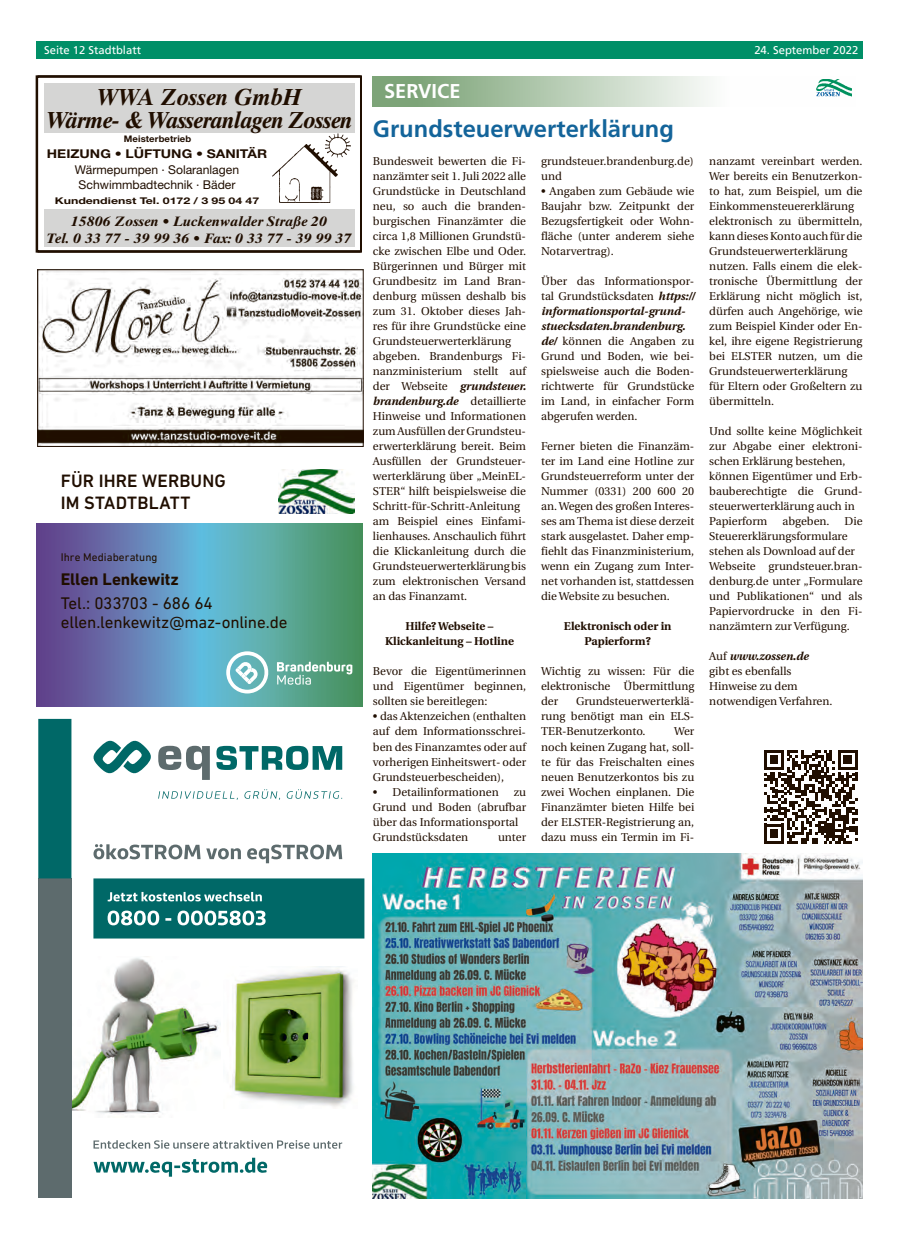
<style>
.page{position:relative;width:904px;height:1241px;background:#fff}
.page>*{position:absolute;margin:0;border:0;box-sizing:border-box;transform-origin:0 0}
.t1{font:700 23.75px "Frutiger LT Std";color:#13649a}
.t2{font:italic 700 23.12px/22.5px "Times Ten LT Std";letter-spacing:-.03em;color:#200e00;text-align:center;scale:.96 1}
.t3{font:700 20px "Frutiger LT Std";color:#fff}
.t4{font:500 18.25px/21.9px "DIN Next LT Pro";letter-spacing:.005em;color:#200e00}
.t5{font:17.12px/18.9px "DIN Next LT Pro";letter-spacing:-.01em;color:#200e00}
.t6{font:700 17.12px "DIN Next LT Pro";letter-spacing:-.005em;color:#200e00}
.t7{font:italic 700 13.62px/17.5px "Times Ten LT Std";color:#200e00;text-align:center;scale:1.06 1}
.t8{font:12.12px/14.5px "Helvetica Neue LT Std";color:#200e00;text-align:center;scale:1.33 1}
.t9{font:12.12px/14.5px "Helvetica Neue LT Std";color:#200e00;text-align:center}
.t10{font:700 12.12px "Helvetica Neue LT Std";color:#200e00;scale:1.16 1}
.t11{font:11.38px/15px "Utopia";color:#200e00}
.t12{font:700 11.38px/15px "Utopia";color:#200e00;text-align:center}
.t13{font:11.38px "DIN Next LT Pro";letter-spacing:.005em;color:#200e00}
.t14{font:11.25px "Frutiger LT Std";color:#fff}
.t15{font:11.25px "Frutiger LT Pro";color:#fff}
.t16{font:700 9.25px "Helvetica Neue LT Std";color:#200e00;scale:1.33 1}
.t17{font:700 9px "Helvetica Neue LT Std";letter-spacing:.01em;color:#200e00;scale:1.05 1}
.t18{font:700 8.75px/10.5px "Helvetica Neue LT Std";color:#200e00;text-align:center}
.s1{font-weight:700;font-style:italic}
</style>
<div class="page">
<div style="left:36px;top:41px;width:827px;height:18px;background:#008f67"></div>
<div style="left:36px;top:75px;width:326px;height:177px;border:3px solid #200e00"></div>
<div style="left:44px;top:209px;width:310px;height:38px;background:#d5d5d4"></div>
<img style="left:272px;top:133px;width:79px;height:70px">
<div style="left:44px;top:83px;width:310px;height:50px;background:#d5d5d4"></div>
<img style="left:39px;top:271px;width:322px;height:173px">
<div style="left:37px;top:269px;width:326px;height:177px;border:1px solid #200e00"></div>
<img style="left:342px;top:966px;width:12px;height:138px">
<img style="left:71px;top:956px;width:22px;height:160px">
<div style="left:38px;top:878px;width:33px;height:319px;background:#5d6b6d"></div>
<svg style="left:38px;top:718px;width:326px;height:220px"></svg>
<svg style="left:91px;top:738px;width:119px;height:41px"></svg>
<svg style="left:93px;top:745px;width:249px;height:427px"></svg>
<svg style="left:111px;top:1157px;width:156px;height:19px"></svg>
<svg style="left:93px;top:1139px;width:249px;height:9px"></svg>
<svg style="left:108px;top:891px;width:157px;height:34px"></svg>
<svg style="left:93px;top:844px;width:249px;height:19px"></svg>
<svg style="left:36px;top:523px;width:326px;height:183px;background:#5f8da6"></svg>
<svg style="left:226px;top:651px;width:44px;height:42px"></svg>
<svg style="left:277px;top:661px;width:75px;height:23px;background:#7fb7a0"></svg>
<img style="left:278px;top:470px;width:76px;height:43px">
<svg style="left:372px;top:76px;width:480px;height:30px"></svg>
<img style="left:815px;top:79px;width:36px;height:18px">
<img style="left:813px;top:88px;width:27px;height:11px">
<svg style="left:764px;top:750px;width:93px;height:93px"></svg>
<img style="left:373px;top:853px;width:489px;height:345px">
<p class="t14" style="left:44px;top:43px;width:98px">Seite 12 Stadtblatt</p>
<p class="t15" style="left:754px;top:43px;width:105px">24. September 2022</p>
<h2 class="t2" style="left:46px;top:86px;width:320px">WWA Zossen GmbH<br>Wärme- &amp; Wasseranlagen Zossen</h2>
<p class="t17" style="left:124px;top:134px;width:66px">Meisterbetrieb</p>
<p class="t18" style="left:95px;top:110px;width:126px">gatzky, Lotholz und Morenz<br>Meister- und ingenieurbetrieb</p>
<p class="t18" style="left:95px;top:133px;width:126px">Meister- und ingenieurbetrieb</p>
<p class="t10" style="left:47px;top:146px;width:191px">Heizung • Lüftung • Sanitär</p>
<p class="t9" style="left:75px;top:162px;width:166px">Wärmepumpen · Solaranlagen<br>Schwimmbadtechnik · Bäder</p>
<p class="t16" style="left:55px;top:194px;width:155px">Kundendienst tel. 0172 / 3 95 04 47</p>
<p class="t8" style="left:48px;top:151px;width:165px">Wärmepumpen · Solaranlagen<br>Schwimmbadtechnik · Bäder</p>
<p class="t16" style="left:58px;top:183px;width:150px">Kundendienst tel. 0172/3 95 04 47</p>
<p class="t7" style="left:47px;top:212px;width:289px">15806 Zossen • Luckenwalder Straße 20<br>Tel. 0 33 77 - 39 99 36 • Fax: 0 33 77 - 39 99 37</p>
<h3 class="t4" style="left:61px;top:469px;width:166px">FÜR IHRE WERBUNG<br>IM STADTBLATT</h3>
<p class="t13" style="left:61px;top:550px;width:98px">Ihre Mediaberatung</p>
<h3 class="t6" style="left:61px;top:568px;width:119px">Ellen Lenkewitz</h3>
<h3 class="t5" style="left:61px;top:593px;width:228px">Tel.: 033703 - 686 64 ellen.lenkewitz@maz-online.de</h3>
<h3 class="t3" style="left:384px;top:79px;width:78px">SERVICE</h3>
<h1 class="t1" style="left:373px;top:115px;width:302px">Grundsteuerwerterklärung</h1>
<p class="t11" style="left:373px;top:154px;width:155px">Bundesweit bewerten die Fi&shy;nanzämter seit 1. Juli 2022 alle<br>Grundstücke in Deutschland neu, so auch die branden&shy;burgischen Finanzämter die circa 1,8 Millionen Grundstü&shy;cke zwischen Elbe und Oder.<br>Bürgerinnen und Bürger mit<br>Grundbesitz im Land Bran&shy;denburg müssen deshalb bis zum 31. Oktober dieses Jah&shy;res für ihre Grundstücke eine<br>Grundsteuerwerterklärung abgeben. Brandenburgs Fi&shy;nanzministerium stellt auf der Webseite <span class="s1">grundsteuer. brandenburg.de</span> detaillierte<br>Hinweise und Informationen zum Ausfüllen der Grundsteu&shy;erwerterklärung bereit. Beim<br>Ausfüllen der Grundsteuer&shy;werterklärung über „MeinEL-<br>STER“ hilft beispielsweise die<br>Schritt-für-Schritt-Anleitung am Beispiel eines Einfami&shy;lienhauses. Anschaulich führt die Klickanleitung durch die<br>Grundsteuerwerterklärung bis zum elektronischen Versand an das Finanzamt.</p>
<p class="t12" style="left:385px;top:619px;width:130px">Hilfe? Webseite –<br>Klickanleitung – Hotline</p>
<p class="t11" style="left:373px;top:664px;width:155px;text-align:justify">Bevor die Eigentümerinnen und Eigentümer beginnen, sollten sie bereitlegen:</p>
<p class="t11" style="left:373px;top:709px;width:155px;text-align:justify">• das Aktenzeichen (enthalten auf dem Informationsschrei&shy;ben des Finanzamtes oder auf vorherigen Einheitswert- oder Grundsteuerbescheiden),</p>
<p class="t11" style="left:373px;top:784px;width:127px">• Detailinformationen</p>
<p class="t11" style="left:373px;top:784px;width:155px;text-indent:141px">zu<br>Grund und Boden (abrufbar über das Informationsportal<br>Grundstücksdaten</p>
<p class="t11" style="left:498px;top:829px;width:30px">unter</p>
<p class="t11" style="left:541px;top:154px;width:154px">grundsteuer.brandenburg.de) und</p>
<p class="t11" style="left:541px;top:184px;width:155px;text-align:justify">• Angaben zum Gebäude wie Baujahr bzw. Zeitpunkt der Bezugsfertigkeit oder Wohn&shy;fläche (unter anderem siehe Notarvertrag).</p>
<p class="t11" style="left:541px;top:274px;width:155px">Über das Informationspor&shy;tal Grundstücksdaten <span class="s1">https:// informationsportal-grund&shy;stuecksdaten.brandenburg. de/</span> können die Angaben zu<br>Grund und Boden, wie bei&shy;spielsweise auch die Boden&shy;richtwerte für Grundstücke im Land, in einfacher Form abgerufen werden.</p>
<p class="t11" style="left:541px;top:439px;width:155px;text-align:justify">Ferner bieten die Finanzäm&shy;ter im Land eine Hotline zur Grundsteuerreform unter der Nummer (0331) 200 600 20 an. Wegen des großen Interes&shy;ses am Thema ist diese derzeit stark ausgelastet. Daher emp&shy;fiehlt das Finanzministerium, wenn ein Zugang zum Inter&shy;net vorhanden ist, stattdessen die Website zu besuchen.</p>
<p class="t12" style="left:564px;top:619px;width:109px">Elektronisch oder in<br>Papierform?</p>
<p class="t11" style="left:541px;top:664px;width:155px;text-align:justify">Wichtig zu wissen: Für die elektronische Übermittlung der</p>
<p class="t11" style="left:541px;top:694px;width:155px;text-align:justify;text-indent:35px">Grundsteuerwerterklä&shy;rung benötigt man ein ELS-TER-Benutzerkonto.</p>
<p class="t11" style="left:541px;top:724px;width:155px;text-align:justify;text-indent:133px">Wer noch keinen Zugang hat, soll&shy;te für das Freischalten eines neuen Benutzerkontos bis zu zwei Wochen einplanen. Die Finanzämter bieten Hilfe bei der ELSTER-Registrierung an, dazu muss ein Termin im Fi-</p>
<p class="t11" style="left:709px;top:154px;width:155px">nanzamt vereinbart werden.<br>Wer bereits ein Benutzerkon&shy;to hat, zum Beispiel, um die<br>Einkommensteuererklärung elektronisch zu übermitteln, kann dieses Konto auch für die<br>Grundsteuerwerterklärung nutzen. Falls einem die elek&shy;tronische Übermittlung der<br>Erklärung nicht möglich ist, dürfen auch Angehörige, wie zum Beispiel Kinder oder En&shy;kel, ihre eigene Registrierung bei ELSTER nutzen, um die<br>Grundsteuerwerterklärung für Eltern oder Großeltern zu übermitteln.</p>
<p class="t11" style="left:709px;top:424px;width:155px">Und sollte keine Möglichkeit zur Abgabe einer elektroni&shy;schen Erklärung bestehen, können Eigentümer und Erb&shy;bauberechtigte die Grund&shy;steuerwerterklärung auch in<br>Papierform</p>
<p class="t11" style="left:782px;top:514px;width:49px">abgeben.</p>
<p class="t11" style="left:709px;top:514px;width:155px;text-indent:135px">Die<br>Steuererklärungsformulare stehen als Download auf der<br>Webseite grundsteuer.bran&shy;denburg.de unter „Formulare und Publikationen“ und als<br>Papiervordrucke in den Fi&shy;nanzämtern zur Verfügung.</p>
<p class="t11" style="left:709px;top:649px;width:125px">Auf <span class="s1">www.zossen.de<br></span>gibt es ebenfalls<br>Hinweise zu dem notwendigen Verfahren.</p>
</div>
